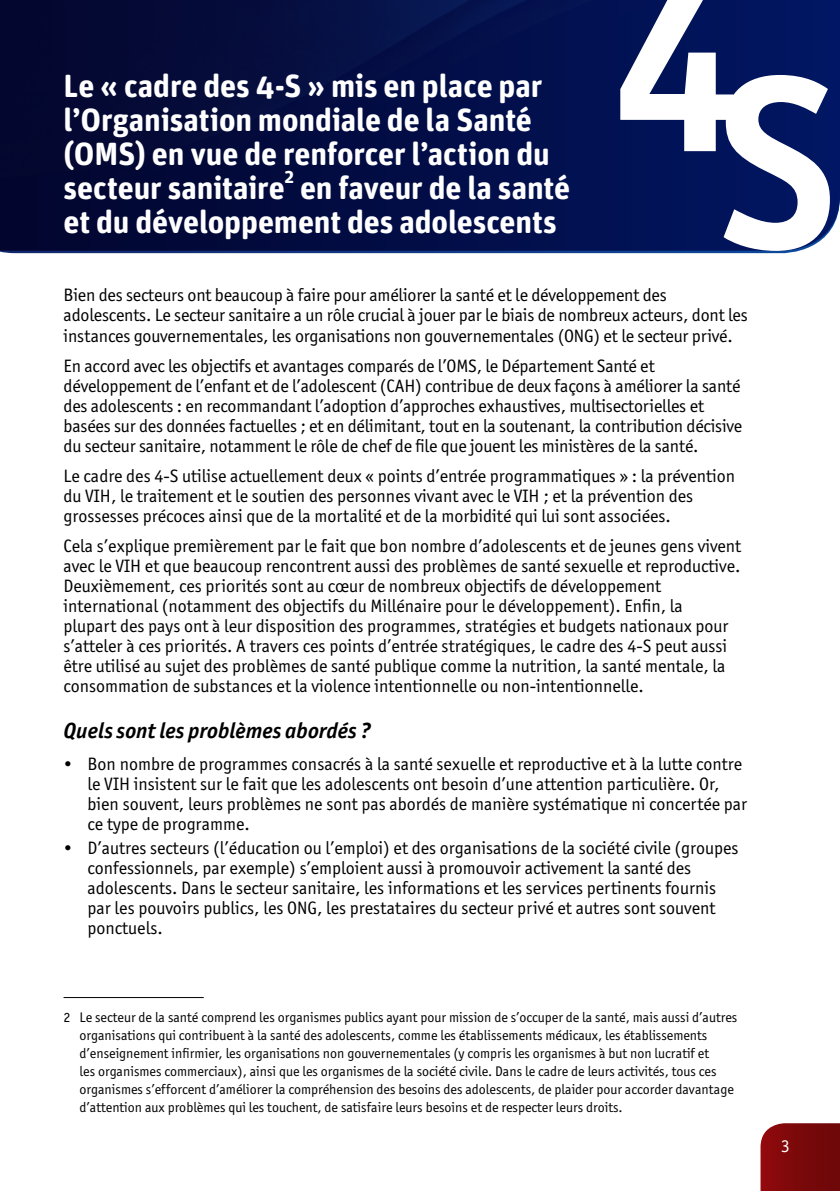
<style>
.page{position:relative;width:840px;height:1191px;background:#fff}
.page>*{position:absolute;margin:0;border:0;box-sizing:border-box;transform-origin:0 0}
.t1{font:700 246.4px "Officina Display ITC Std";color:#fff}
.t2{font:700 32px/34px "Unit Rounded OT";letter-spacing:-.005em;color:#fff}
.t3{font:italic 700 22px "Officina Sans ITC Std";color:#000}
.t4{font:700 18.6px "Unit Rounded OT";color:#fff}
.t5{font:18px/20px "Officina Sans ITC Std";color:#000}
.t6{font:18px "Officina Sans ITC Std";color:#fff}
.t7{font:14px/18px "Officina Sans ITC Std";color:#000}
</style>
<div class="page">
<img style="left:0;top:0;width:839px;height:251px">
<svg style="left:760px;top:1123px;width:79px;height:68px;background:#801012"></svg>
<hr style="left:64px;top:997px;width:140px;height:1px;background:#000">
<h2 class="t2" style="left:64px;top:69px;width:487px">Le « cadre des 4-S » mis en place par l’Organisation mondiale de la Santé (OMS) en vue de renforcer l’action du secteur sanitaire</h2>
<p class="t4" style="left:284px;top:166px;width:11px">2</p>
<h2 class="t2" style="left:64px;top:171px;width:508px;text-indent:236px">en faveur de la santé et du développement des adolescents</h2>
<h1 class="t1" style="left:615px;top:-27px;width:223px">4S</h1>
<p class="t5" style="left:64px;top:285px;width:685px">Bien des secteurs ont beaucoup à faire pour améliorer la santé et le développement des adolescents. Le secteur sanitaire a un rôle crucial à jouer par le biais de nombreux acteurs, dont les instances gouvernementales, les organisations non gouvernementales (ONG) et le secteur privé.</p>
<p class="t5" style="left:64px;top:355px;width:680px">En accord avec les objectifs et avantages comparés de l’OMS, le Département Santé et développement de l’enfant et de l’adolescent (CAH) contribue de deux façons à améliorer la santé des adolescents : en recommandant l’adoption d’approches exhaustives, multisectorielles et basées sur des données factuelles ; et en délimitant, tout en la soutenant, la contribution décisive du secteur sanitaire, notamment le rôle de chef de file que jouent les ministères de la santé.</p>
<p class="t5" style="left:64px;top:465px;width:672px">Le cadre des 4-S utilise actuellement deux « points d’entrée programmatiques » : la prévention du VIH, le traitement et le soutien des personnes vivant avec le VIH ; et la prévention des grossesses précoces ainsi que de la mortalité et de la morbidité qui lui sont associées.</p>
<p class="t5" style="left:64px;top:535px;width:678px">Cela s’explique premièrement par le fait que bon nombre d’adolescents et de jeunes gens vivent avec le VIH et que beaucoup rencontrent aussi des problèmes de santé sexuelle et reproductive.<br>Deuxièmement, ces priorités sont au cœur de nombreux objectifs de développement international (notamment des objectifs du Millénaire pour le développement). Enfin, la<br>plupart des pays ont à leur disposition des programmes, stratégies et budgets nationaux pour s’atteler à ces priorités. A travers ces points d’entrée stratégiques, le cadre des 4‑S peut aussi être utilisé au sujet des problèmes de santé publique comme la nutrition, la santé mentale, la consommation de substances et la violence intentionnelle ou non-intentionnelle.</p>
<p class="t3" style="left:64px;top:717px;width:308px">Quels sont les problèmes abordés ?</p>
<p class="t5" style="left:87px;top:753px;width:660px;text-indent:-24px">• Bon nombre de programmes consacrés à la santé sexuelle et reproductive et à la lutte contre le VIH insistent sur le fait que les adolescents ont besoin d’une attention particulière. Or, bien souvent, leurs problèmes ne sont pas abordés de manière systématique ni concertée par ce type de programme.</p>
<p class="t5" style="left:87px;top:837px;width:652px;text-indent:-24px">• D’autres secteurs (l’éducation ou l’emploi) et des organisations de la société civile (groupes confessionnels, par exemple) s’emploient aussi à promouvoir activement la santé des adolescents. Dans le secteur sanitaire, les informations et les services pertinents fournis par les pouvoirs publics, les ONG, les prestataires du secteur privé et autres sont souvent ponctuels.</p>
<p class="t7" style="left:80px;top:1007px;width:659px;text-indent:-16px">2 Le secteur de la santé comprend les organismes publics ayant pour mission de s’occuper de la santé, mais aussi d’autres organisations qui contribuent à la santé des adolescents, comme les établissements médicaux, les établissements d’enseignement infirmier, les organisations non gouvernementales (y compris les organismes à but non lucratif et<br>les organismes commerciaux), ainsi que les organismes de la société civile. Dans le cadre de leurs activités, tous ces organismes s’efforcent d’améliorer la compréhension des besoins des adolescents, de plaider pour accorder davantage d’attention aux problèmes qui les touchent, de satisfaire leurs besoins et de respecter leurs droits.</p>
<p class="t6" style="left:780px;top:1135px;width:10px">3</p>
</div>
